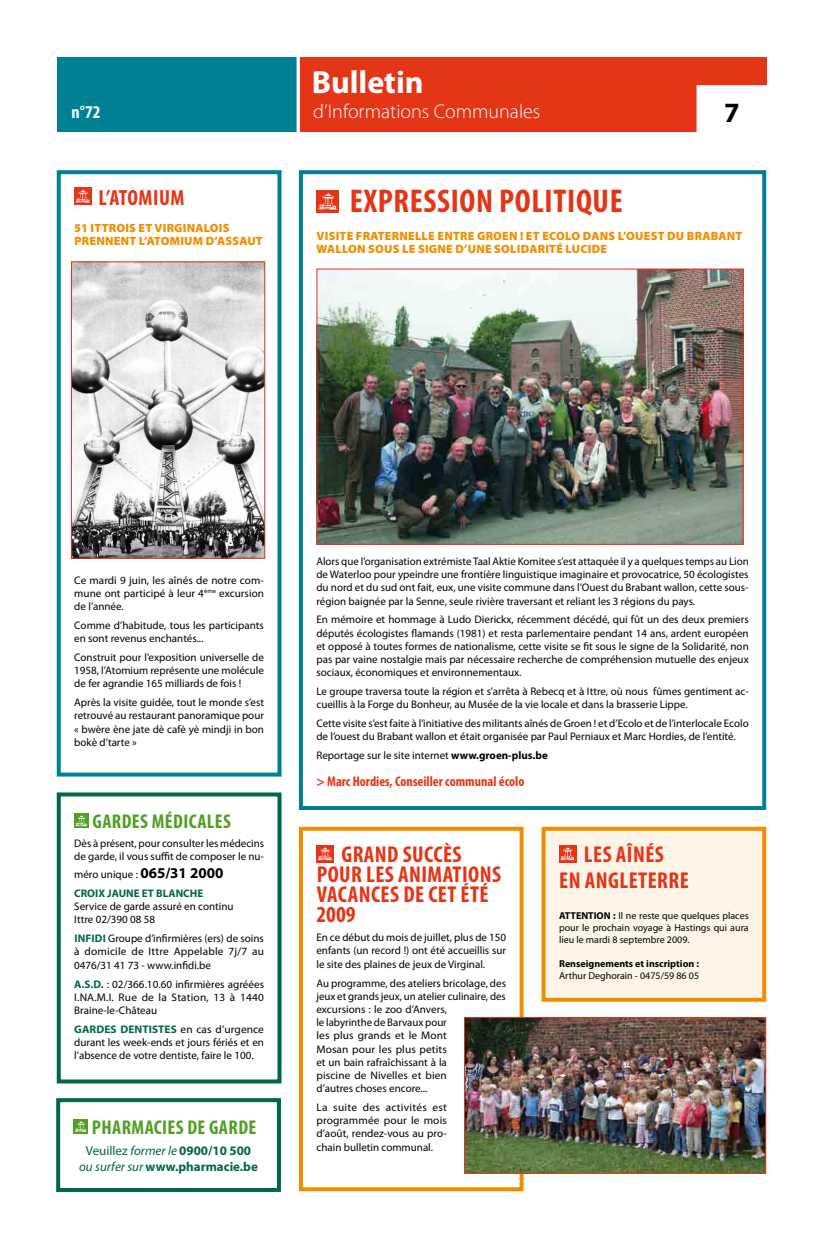
<style>
.page{position:relative;width:823px;height:1248px;background:#fff}
.page>*{position:absolute;margin:0;border:0;box-sizing:border-box;transform-origin:0 0}
.t1{font:700 condensed 33px "Myriad Pro";color:#e53517}
.t2{font:700 32px "Myriad Pro";color:#fff}
.t3{font:700 28px "Myriad Pro";color:#000}
.t4{font:700 condensed 23px/20px "Myriad Pro";letter-spacing:.02em;color:#e53517}
.t5{font:700 condensed 22px "Myriad Pro";letter-spacing:.02em;color:#e53517}
.t6{font:700 condensed 20px "Myriad Pro";letter-spacing:.02em;color:#51a025}
.t7{font:300 20px "Myriad Pro";color:#fff}
.t8{font:700 condensed 18px "Myriad Pro";color:#fff}
.t9{font:700 condensed 14px "Myriad Pro";color:#e53517}
.t10{font:700 13px/15.6px "Myriad Pro";color:#00664a;text-align:center}
.t11{font:900 12px/13px "Myriad Pro";letter-spacing:.02em;color:#f18e00}
.t12{font:11px/13.2px "Myriad Pro";color:#000;text-align:justify}
.t13{font:700 11px "Myriad Pro";color:#00664a}
.t14{font:10px/12px "Myriad Pro";color:#000;text-align:justify}
.t15{font:700 10px "Myriad Pro";color:#000}
.s1{font-weight:700;font-size:15px}
.s2{font-weight:700;color:#00664a}
.s3{font-weight:400}
.s4{font-weight:400;font-style:italic}
.s5{font-weight:700}
</style>
<div class="page">
<div style="left:57px;top:57px;width:240px;height:74px;background:#008193"></div>
<div style="left:299px;top:57px;width:466px;height:74px;background:#e53517"></div>
<svg style="left:296px;top:57px;width:4px;height:75px"></svg>
<div style="left:696px;top:85px;width:76px;height:47px;background:#fff;border:2px solid #fff"></div>
<div style="left:74px;top:188px;width:17px;height:17px;background:#e53517"></div>
<svg style="left:75px;top:190px;width:15px;height:13px"></svg>
<div style="left:57px;top:170px;width:224px;height:606px;border:4px solid #008193"></div>
<div style="left:74px;top:813px;width:14px;height:14px;background:#51a025"></div>
<svg style="left:75px;top:815px;width:12px;height:11px"></svg>
<div style="left:57px;top:792px;width:224px;height:291px;border:4px solid #00664a"></div>
<div style="left:316px;top:190px;width:23px;height:22px;background:#e53517"></div>
<svg style="left:318px;top:193px;width:19px;height:17px"></svg>
<div style="left:299px;top:170px;width:466px;height:639px;border:4px solid #008193"></div>
<img style="left:73px;top:263px;width:190px;height:293px">
<div style="left:71px;top:261px;width:194px;height:297px;border:1px solid #e53517"></div>
<img style="left:318px;top:270px;width:423px;height:273px">
<div style="left:316px;top:268px;width:427px;height:277px;border:1px solid #e53517"></div>
<svg style="left:316px;top:845px;width:17px;height:17px"></svg>
<svg style="left:317px;top:847px;width:15px;height:13px"></svg>
<div style="left:299px;top:826px;width:224px;height:365px;border:4px solid #f18e00"></div>
<div style="left:74px;top:1119px;width:14px;height:14px;background:#51a025"></div>
<svg style="left:75px;top:1121px;width:12px;height:11px"></svg>
<div style="left:56px;top:1097px;width:225px;height:94px;border:4px solid #00664a"></div>
<div style="left:543px;top:828px;width:220px;height:171px;background:#fff4e8"></div>
<svg style="left:559px;top:845px;width:16px;height:17px"></svg>
<svg style="left:560px;top:847px;width:14px;height:13px"></svg>
<div style="left:541px;top:826px;width:224px;height:175px;border:4px solid #f18e00"></div>
<img style="left:465px;top:1018px;width:298px;height:153px">
<div style="left:463px;top:1016px;width:302px;height:157px;border:1px solid #e53517"></div>
<h2 class="t2" style="left:311px;top:61px;width:113px">Bulletin</h2>
<h3 class="t7" style="left:313px;top:99px;width:228px">d’Informations Communales</h3>
<h3 class="t8" style="left:72px;top:101px;width:30px">N°72</h3>
<h3 class="t3" style="left:723px;top:94px;width:17px">7</h3>
<h3 class="t5" style="left:98px;top:184px;width:86px">L’ATOMIUM</h3>
<p class="t11" style="left:74px;top:221px;width:190px">51 ITTROIS ET VIRGINALOIS<br>PRENNENT L’ATOMIUM D’ASSAUT</p>
<h1 class="t1" style="left:350px;top:181px;width:163px">EXPRESSION POLITI</h1>
<h1 class="t1" style="left:575px;top:181px;width:48px">QUE</h1>
<p class="t11" style="left:316px;top:228px;width:427px">VISITE FRATERNELLE ENTRE GROEN ! ET ECOLO DANS L’OUEST DU BRABANT<br>WALLON SOUS LE SIGNE D’UNE SOLIDARITÉ LUCIDE</p>
<p class="t12" style="left:74px;top:573px;width:191px">Ce mardi 9 juin, les aînés de notre com&shy;mune ont participé à leur 4<sup>ème</sup> excursion de l’année.</p>
<p class="t12" style="left:74px;top:618px;width:191px">Comme d’habitude, tous les participants en sont revenus enchantés...</p>
<p class="t12" style="left:74px;top:650px;width:191px">Construit pour l’exposition universelle de 1958, l’Atomium représente une molécule de fer agrandie 165 milliards de fois !</p>
<p class="t12" style="left:74px;top:695px;width:191px">Après la visite guidée, tout le monde s’est retrouvé au restaurant panoramique pour « bwère ène jate dè cafè yè mindji in bon bokè d’tarte »</p>
<h3 class="t6" style="left:92px;top:808px;width:140px">GARDES MÉDICALES</h3>
<p class="t12" style="left:74px;top:836px;width:191px">Dès à présent, pour consulter les médecins de garde, il vous suffit de composer le nu-</p>
<p class="t12" style="left:74px;top:864px;width:150px;line-height:18.9px">méro unique : <span class="s1">065/31 2000<br></span><span class="s2">CROIX</span></p>
<p class="t13" style="left:107px;top:886px;width:13px">JAUNE</p>
<p class="t13" style="left:142px;top:886px;width:29px">ET BLANC</p>
<p class="t13" style="left:190px;top:886px;width:14px">HE</p>
<p class="t12" style="left:74px;top:899px;width:161px">Service de garde assuré en continu<br>Ittre 02/390 08 58</p>
<p class="t12" style="left:74px;top:931px;width:191px"><span class="s2">IN FIDI</span> Groupe d’infirmières (ers) de soins à domicile de Ittre Appelable 7j/7 au 0476/31 41 73 - www.infidi.be</p>
<p class="t12" style="left:74px;top:977px;width:191px"><span class="s2">A.S.D.</span> : 02/366.10.60 infirmières agréées I.NA.M.I. Rue de la Station, 13 à 1440<br>Braine-le-Château</p>
<p class="t13" style="left:74px;top:1021px;width:16px">GARDES</p>
<p class="t13" style="left:120px;top:1021px;width:8px">DEN</p>
<p class="t12" style="left:74px;top:1022px;width:191px;text-indent:68px"><span class="s2">TISTES</span> en cas d’urgence durant les week-ends et jours fériés et en l’absence de votre dentiste, faire le 100.</p>
<h3 class="t6" style="left:92px;top:1114px;width:164px">PHARMACIES DE GARDE</h3>
<p class="t10" style="left:79px;top:1142px;width:180px"><span class="s3">Veuillez</span> <span class="s4">former le</span> 0900/10 500 <span class="s4">ou surfer sur</span> www.pharmacie.be</p>
<p class="t12" style="left:316px;top:554px;width:433px">Alors que l’organisation extrémiste Taal Aktie Komitee s’est attaquée il y a quelques temps au Lion de Waterloo pour ypeindre une frontière linguistique imaginaire et provocatrice, 50 écologistes du nord et du sud ont fait, eux, une visite commune dans l’Ouest du Brabant wallon, cette sous&shy;région baignée par la Senne, seule rivière traversant et reliant les 3 régions du pays.</p>
<p class="t12" style="left:316px;top:613px;width:433px">En mémoire et hommage à Ludo Dierickx, récemment décédé, qui fût un des deux premiers députés écologistes flamands (1981) et resta parlementaire pendant 14 ans, ardent européen et opposé à toutes formes de nationalisme, cette visite se fit sous le signe de la Solidarité, non pas par vaine nostalgie mais par nécessaire recherche de compréhension mutuelle des enjeux sociaux, économiques et environnementaux.</p>
<p class="t12" style="left:316px;top:684px;width:433px">Le groupe traversa toute la région et s’arrêta à Rebecq et à Ittre, où nous fûmes gentiment ac&shy;cueillis à la Forge du Bonheur, au Musée de la vie locale et dans la brasserie Lippe.</p>
<p class="t12" style="left:316px;top:716px;width:433px">Cette visite s’est faite à l’initiative des militants aînés de Groen ! et d’Ecolo et de l’interlocale Ecolo de l’ouest du Brabant wallon et était organisée par Paul Perniaux et Marc Hordies, de l’entité.</p>
<p class="t12" style="left:316px;top:748px;width:233px">Reportage sur le site internet <span class="s5">www.groen-plus.be</span></p>
<p class="t9" style="left:316px;top:772px;width:209px">&gt; MARC HORDIES, CONSEILLER COMMUNAL ÉCOLO</p>
<h3 class="t4" style="left:316px;top:844px;width:186px;text-indent:25px">GRAN D SUCCÈS<br>POUR LES ANIMATIONS<br>VACANCE</h3>
<h3 class="t4" style="left:390px;top:884px;width:100px">S DE CET ÉTÉ</h3>
<h3 class="t4" style="left:316px;top:904px;width:41px">2009</h3>
<p class="t12" style="left:316px;top:930px;width:191px">En ce début du mois de juillet, plus de 150 enfants (un record !) ont été accueillis sur le site des plaines de jeux de Virginal.</p>
<p class="t12" style="left:316px;top:975px;width:191px;text-align:left">Au programme, des ateliers bricolage, des jeux et grands jeux, un atelier culinaire, des excursions : le zoo d’Anvers,<br>le labyrinthe de Barvaux pour<br>les plus grands et le Mont<br>Mosan pour les plus petits<br>et un bain rafraîchissant à la<br>piscine de Nivelles et bien<br>d’autres choses encore...</p>
<p class="t12" style="left:316px;top:1100px;width:132px">La suite des activités est programmée pour le mois d’août, rendez-vous au pro&shy;chain bulletin communal.</p>
<h3 class="t4" style="left:559px;top:841px;width:129px;line-height:25.7px;text-align:center">LES AÎNÉS<br>EN ANGLETERRE</h3>
<p class="t15" style="left:558px;top:908px;width:41px">ATTENTION</p>
<p class="t14" style="left:558px;top:909px;width:191px;text-indent:54px"><span class="s5">:</span> Il ne reste que quelques places pour le prochain voyage à Hastings qui aura lieu le mardi 8 septembre 2009.</p>
<p class="t15" style="left:558px;top:956px;width:141px">Renseignements et inscription :</p>
<p class="t14" style="left:558px;top:969px;width:141px">Arthur Deghorain - 0475/59 86 05</p>
</div>
